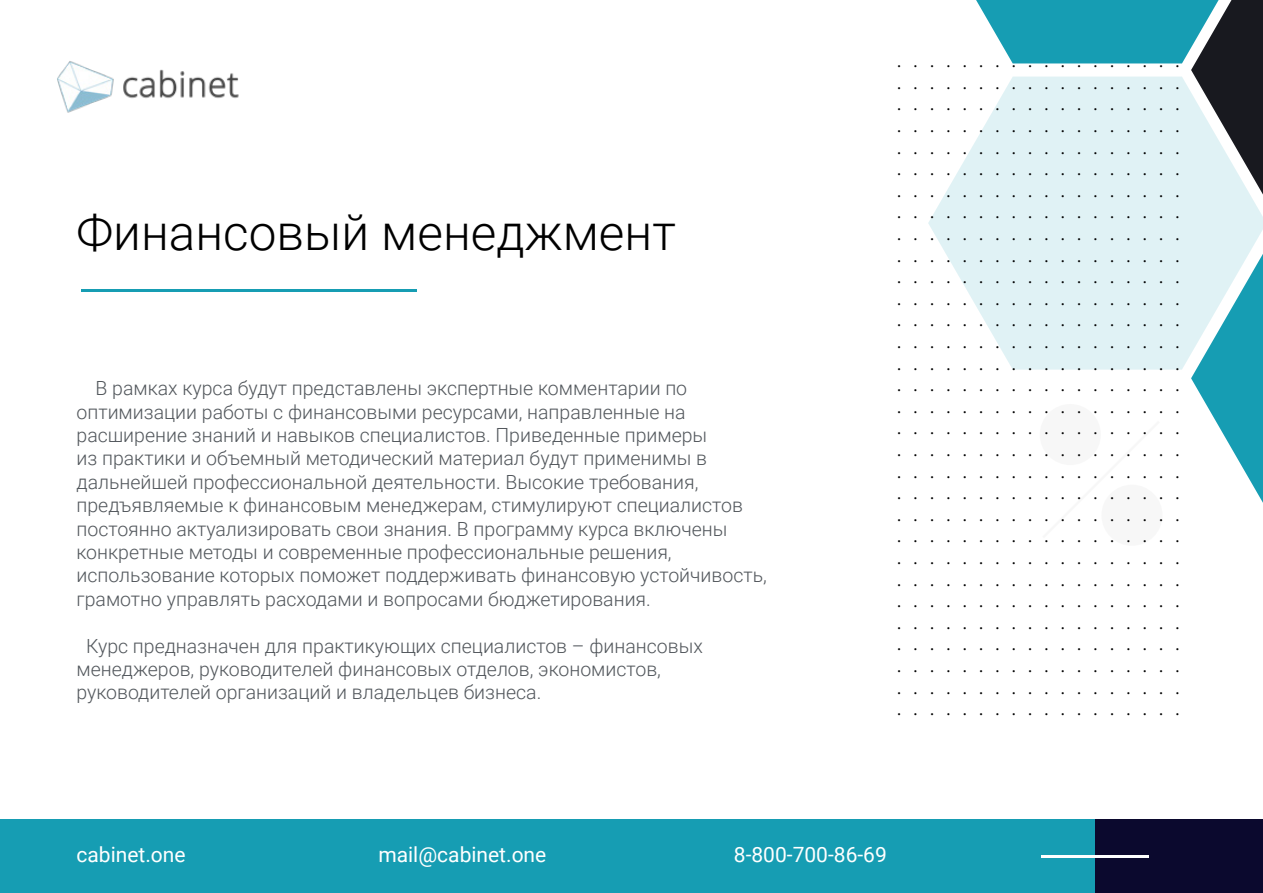
<style>
.page{position:relative;width:1263px;height:893px;background:#fff}
.page>*{position:absolute;margin:0;border:0;box-sizing:border-box;transform-origin:0 0}
.t1{font:300 49.5px "Roboto";color:#000}
.t2{font:21px "Roboto";color:#fff}
.t3{font:300 19.5px/23.4px "Roboto";color:#52575c}
.t4{font:18px/21.6px "Minion Pro";color:#000;text-align:justify}
</style>
<div class="page">
<svg style="left:928px;top:141px;width:335px;height:229px;fill:#e0f2f5"></svg>
<svg style="left:976px;top:0;width:287px;height:195px;background:#97c0c7"></svg>
<svg style="left:1191px;top:254px;width:72px;height:249px"></svg>
<img style="left:57px;top:61px;width:182px;height:52px">
<div style="left:0;top:819px;width:1095px;height:74px;background:#169db3"></div>
<hr style="left:81px;top:289px;width:336px;height:3px;background:#169db3">
<div style="left:1040px;top:404px;width:61px;height:61px;background:#f1f1f1;border-radius:50%"></div>
<div style="left:1101px;top:485px;width:61px;height:61px;background:#f1f1f1;border-radius:50%"></div>
<div style="left:1095px;top:819px;width:168px;height:74px;background:#0b092e"></div>
<hr style="left:1041px;top:855px;width:107px;height:2px;background:#fff">
<h1 class="t1" style="left:77px;top:197px;width:601px">Финансовый менеджмент</h1>
<p class="t3" style="left:77px;top:376px;width:692px;text-indent:19px">В рамках курса будут представлены экспертные комментарии по оптимизации работы с финансовыми ресурсами, направленные на расширение знаний и навыков специалистов. Приведенные примеры<br>из практики и объемный методический материал будут применимы в дальнейшей профессиональной деятельности. Высокие требования, предъявляемые к финансовым менеджерам, стимулируют специалистов постоянно актуализировать свои знания. В программу курса включены конкретные методы и современные профессиональные решения, использование которых поможет поддерживать финансовую устойчивость, грамотно управлять расходами и вопросами бюджетирования.</p>
<p class="t3" style="left:77px;top:633px;width:628px;text-indent:9px">Курс предназначен для практикующих специалистов – финансовых менеджеров, руководителей финансовых отделов, экономистов, руководителей организаций и владельцев бизнеса.</p>
<p class="t4" style="left:897px;top:51px;width:284px">. . . . . . . . . . . . . . . . . . . . . . . . . . . . . . . . . . . . . . . . . . . . . . . . . . . . . . . . . . . . . . . . . . . . . . . . . . . . . . . . . . . . . . . . . . . . . . . . . . . . . . . . . . . . . . . . . . . . . . . . . . . . . . . . . . . . . . . . . . . . . . . . . . . . . . . . . . . . . . . . . . . . . . . . . . . . . . . . . . . . . . . . . . . . . . . . . . . . . . . . . . . . . . . . . . . . . . . . . . . . . . . . . . . . . . . . . . . . . . . . . . . . . . . . . . . . . . . . . . . . . . . . . . . . . . . . . . . . . . . . . . . . . . . . . . . . . . . . . . . . . . . . . . . . . . . . . . . . . . . . . . . . . . . . . . . . . . . . . . . . . . . . . . . . . . . . . . . . . . . . . . . . . . . . . . . . . . . . . . . . . . . . . . . . . . . . . . . . . . . . . . . . . . . . . . . . . . . . . . . . . . . . . . . . . . . . . . . . . . . . . . . . . . . . . . . . . . . . . . . . . . . . . . . . . . . . . . . . . . . . . . . . . . . . . . . . . . . . . . . . . . . . . . . . . . . . . . . . . . . . . . . . . . . . . . . . . . . . . . . . . . . . . . . . . . . . . . . . . .</p>
<p class="t2" style="left:77px;top:840px;width:111px">cabinet.one</p>
<p class="t2" style="left:378px;top:840px;width:169px">mail@cabinet.one</p>
<p class="t2" style="left:734px;top:840px;width:155px">8-800-700-86-69</p>
</div>
